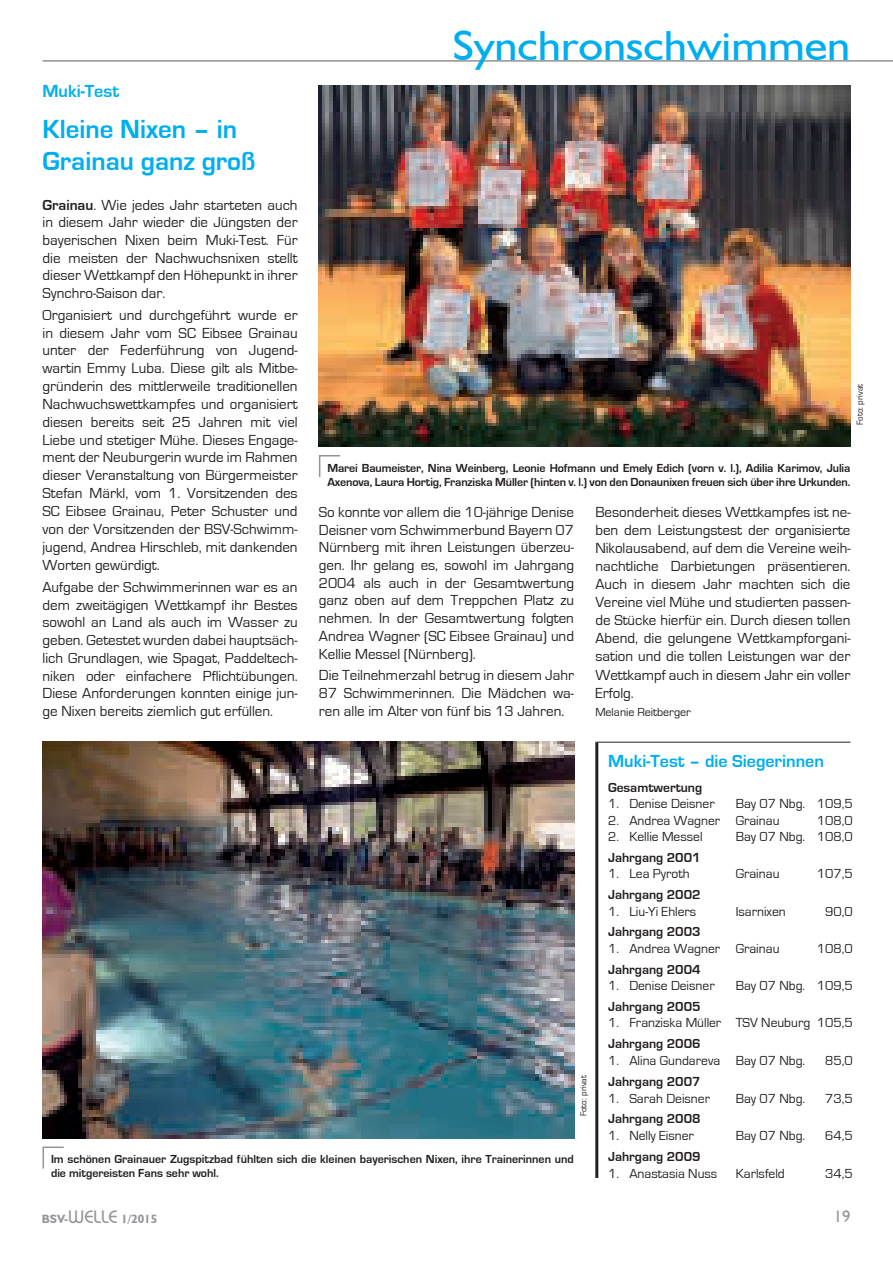
<style>
.page{position:relative;width:893px;height:1263px;background:#fff}
.page>*{position:absolute;margin:0;border:0;box-sizing:border-box;transform-origin:0 0}
.t1{font:42px "Humanist 521 BT";color:#00aeef;scale:1.1 1}
.t2{font:700 27px/32.4px "Eurostile";color:#00aeef}
.t3{font:700 18px "Eurostile";color:#00aeef}
.t4{font:16.5px "Humanist 521 BT";color:#939598}
.t5{font:15px/17.9px "Eurostile";color:#231f20;text-align:justify}
.t6{font:13.5px "Eurostile";color:#231f20}
.t7{font:700 13.5px "Eurostile";color:#231f20}
.t8{font:700 12px/14.4px "Eurostile";letter-spacing:-.01em;color:#231f20}
.t9{font:12px "Eurostile";color:#231f20}
.t10{font:700 12px "Humanist 521 BT";color:#939598}
.t11{font:9px "Eurostile";color:#231f20}
.s1{font-weight:700}
.s2{font-family:"Bauhaus IT Cby BT";font-weight:500;font-size:18px}
</style>
<div class="page">
<hr style="left:43px;top:60px;width:850px;height:2px;background:#231f20">
<hr style="left:43px;top:1146px;width:21px;height:2px;background:#939598">
<svg style="left:43px;top:1148px;width:1px;height:20px"></svg>
<svg style="left:319px;top:455px;width:21px;height:22px"></svg>
<hr style="left:595px;top:742px;width:255px;height:1px;background:#231f20">
<hr style="left:595px;top:742px;width:3px;height:436px;background:#231f20">
<img style="left:43px;top:742px;width:531px;height:396px">
<img style="left:319px;top:85px;width:531px;height:361px">
<p class="t3" style="left:43px;top:81px;width:78px">Muki-Test</p>
<h2 class="t2" style="left:43px;top:113px;width:215px">Kleine Nixen – in<br>Grainau ganz groß</h2>
<p class="t5" style="left:43px;top:196px;width:257px"><span class="s1">Grainau</span>. Wie jedes Jahr starteten auch in diesem Jahr wieder die Jüngsten der bayerischen Nixen beim Muki-Test. Für die meisten der Nachwuchsnixen stellt dieser Wettkampf den Höhepunkt in ihrer Synchro-Saison dar.</p>
<p class="t5" style="left:43px;top:306px;width:257px">Organisiert und durchgeführt wurde er in diesem Jahr vom SC Eibsee Grainau unter der Federführung von Jugend&shy;wartin Emmy Luba. Diese gilt als Mitbe&shy;gründerin des mittlerweile traditionellen Nachwuchswettkampfes und organisiert diesen bereits seit 25 Jahren mit viel Liebe und stetiger Mühe. Dieses Engage&shy;ment der Neuburgerin wurde im Rahmen dieser Veranstaltung von Bürgermeister Stefan Märkl, vom 1. Vorsitzenden des SC Eibsee Grainau, Peter Schuster und von der Vorsitzenden der BSV-Schwimm&shy;jugend, Andrea Hirschleb, mit dankenden Worten gewürdigt.</p>
<p class="t5" style="left:43px;top:578px;width:257px">Aufgabe der Schwimmerinnen war es an dem zweitägigen Wettkampf ihr Bestes sowohl an Land als auch im Wasser zu geben. Getestet wurden dabei hauptsäch&shy;lich Grundlagen, wie Spagat, Paddeltech&shy;niken oder einfachere Pflichtübungen.<br>Diese Anforderungen konnten einige jun&shy;ge Nixen bereits ziemlich gut erfüllen.</p>
<h1 class="t1" style="left:453px;top:20px;width:363px">Synchronschwimmen</h1>
<p class="t11" style="left:855px;top:425px;width:43px;rotate:-90deg">Foto: privat</p>
<p class="t8" style="left:327px;top:461px;width:524px">Marei Baumeister, Nina Weinberg, Leonie Hofmann und Emely Edich (vorn v. l.), Adilia Karimov, Julia<br>Axenova, Laura Hortig, Franziska Müller (hinten v. l.) von den Donaunixen freuen sich über ihre Urkunden.</p>
<p class="t5" style="left:319px;top:503px;width:257px">So konnte vor allem die 10-jährige Denise Deisner vom Schwimmerbund Bayern 07<br>Nürnberg mit ihren Leistungen überzeu&shy;gen. Ihr gelang es, sowohl im Jahrgang 2004 als auch in der Gesamtwertung ganz oben auf dem Treppchen Platz zu nehmen. In der Gesamtwertung folgten Andrea Wagner (SC Eibsee Grainau) und Kellie Messel (Nürnberg).</p>
<p class="t5" style="left:319px;top:667px;width:257px">Die Teilnehmerzahl betrug in diesem Jahr 87 Schwimmerinnen. Die Mädchen wa&shy;ren alle im Alter von fünf bis 13 Jahren.</p>
<p class="t5" style="left:595px;top:503px;width:257px">Besonderheit dieses Wettkampfes ist ne&shy;ben dem Leistungstest der organisierte Nikolausabend, auf dem die Vereine weih&shy;nachtliche Darbietungen präsentieren.<br>Auch in diesem Jahr machten sich die Vereine viel Mühe und studierten passen&shy;de Stücke hierfür ein. Durch diesen tollen Abend, die gelungene Wettkampforgani&shy;sation und die tollen Leistungen war der Wettkampf auch in diesem Jahr ein voller Erfolg.</p>
<p class="t9" style="left:595px;top:706px;width:97px">Melanie Reitberger</p>
<p class="t11" style="left:579px;top:1116px;width:43px;rotate:-90deg">Foto: privat</p>
<p class="t8" style="left:51px;top:1152px;width:524px">Im schönen Grainauer Zugspitzbad fühlten sich die kleinen bayerischen Nixen, ihre Trainerinnen und die mitgereisten Fans sehr wohl.</p>
<p class="t3" style="left:608px;top:751px;width:217px">Muki-Test – die Siegerinnen</p>
<p class="t7" style="left:608px;top:780px;width:96px">Gesamtwertung</p>
<p class="t6" style="left:608px;top:796px;width:108px">1. Denise Deisner</p>
<p class="t6" style="left:736px;top:796px;width:118px">Bay 07 Nbg. 109,5</p>
<p class="t6" style="left:608px;top:813px;width:173px">2. Andrea Wagner Grainau</p>
<p class="t6" style="left:817px;top:813px;width:37px">108,0</p>
<p class="t6" style="left:608px;top:829px;width:96px">2. Kellie Messel</p>
<p class="t6" style="left:736px;top:829px;width:118px">Bay 07 Nbg. 108,0</p>
<p class="t7" style="left:608px;top:850px;width:94px">Jahrgang 2001</p>
<p class="t6" style="left:608px;top:867px;width:83px">1. Lea Pyroth</p>
<p class="t6" style="left:736px;top:867px;width:45px">Grainau</p>
<p class="t6" style="left:817px;top:867px;width:37px">107,5</p>
<p class="t7" style="left:608px;top:887px;width:94px">Jahrgang 2002</p>
<p class="t6" style="left:608px;top:904px;width:90px">1. Liu-Yi Ehlers</p>
<p class="t6" style="left:736px;top:904px;width:52px">Isarnixen</p>
<p class="t6" style="left:825px;top:904px;width:29px">90,0</p>
<p class="t7" style="left:608px;top:924px;width:94px">Jahrgang 2003</p>
<p class="t6" style="left:608px;top:941px;width:173px">1. Andrea Wagner Grainau</p>
<p class="t6" style="left:817px;top:941px;width:37px">108,0</p>
<p class="t7" style="left:608px;top:962px;width:94px">Jahrgang 2004</p>
<p class="t6" style="left:608px;top:978px;width:108px">1. Denise Deisner</p>
<p class="t6" style="left:736px;top:978px;width:118px">Bay 07 Nbg. 109,5</p>
<p class="t7" style="left:608px;top:999px;width:94px">Jahrgang 2005</p>
<p class="t6" style="left:608px;top:1016px;width:246px">1. Franziska Müller TSV Neuburg 105,5</p>
<p class="t7" style="left:608px;top:1036px;width:94px">Jahrgang 2006</p>
<p class="t6" style="left:608px;top:1053px;width:199px">1. Alina Gundareva Bay 07 Nbg.</p>
<p class="t6" style="left:825px;top:1053px;width:29px">85,0</p>
<p class="t7" style="left:608px;top:1074px;width:94px">Jahrgang 2007</p>
<p class="t6" style="left:608px;top:1091px;width:103px">1. Sarah Deisner</p>
<p class="t6" style="left:736px;top:1091px;width:71px">Bay 07 Nbg.</p>
<p class="t6" style="left:825px;top:1091px;width:29px">73,5</p>
<p class="t7" style="left:608px;top:1112px;width:94px">Jahrgang 2008</p>
<p class="t6" style="left:608px;top:1128px;width:87px">1. Nelly Eisner</p>
<p class="t6" style="left:736px;top:1128px;width:71px">Bay 07 Nbg.</p>
<p class="t6" style="left:825px;top:1128px;width:29px">64,5</p>
<p class="t7" style="left:608px;top:1149px;width:94px">Jahrgang 2009</p>
<p class="t6" style="left:608px;top:1166px;width:111px">1. Anastasia Nuss</p>
<p class="t6" style="left:736px;top:1166px;width:51px">Karlsfeld</p>
<p class="t6" style="left:825px;top:1166px;width:29px">34,5</p>
<p class="t10" style="left:42px;top:1212px;width:117px">bsv-<span class="s2">WELLE</span> 1/2015</p>
<p class="t4" style="left:834px;top:1206px;width:18px">19</p>
</div>
